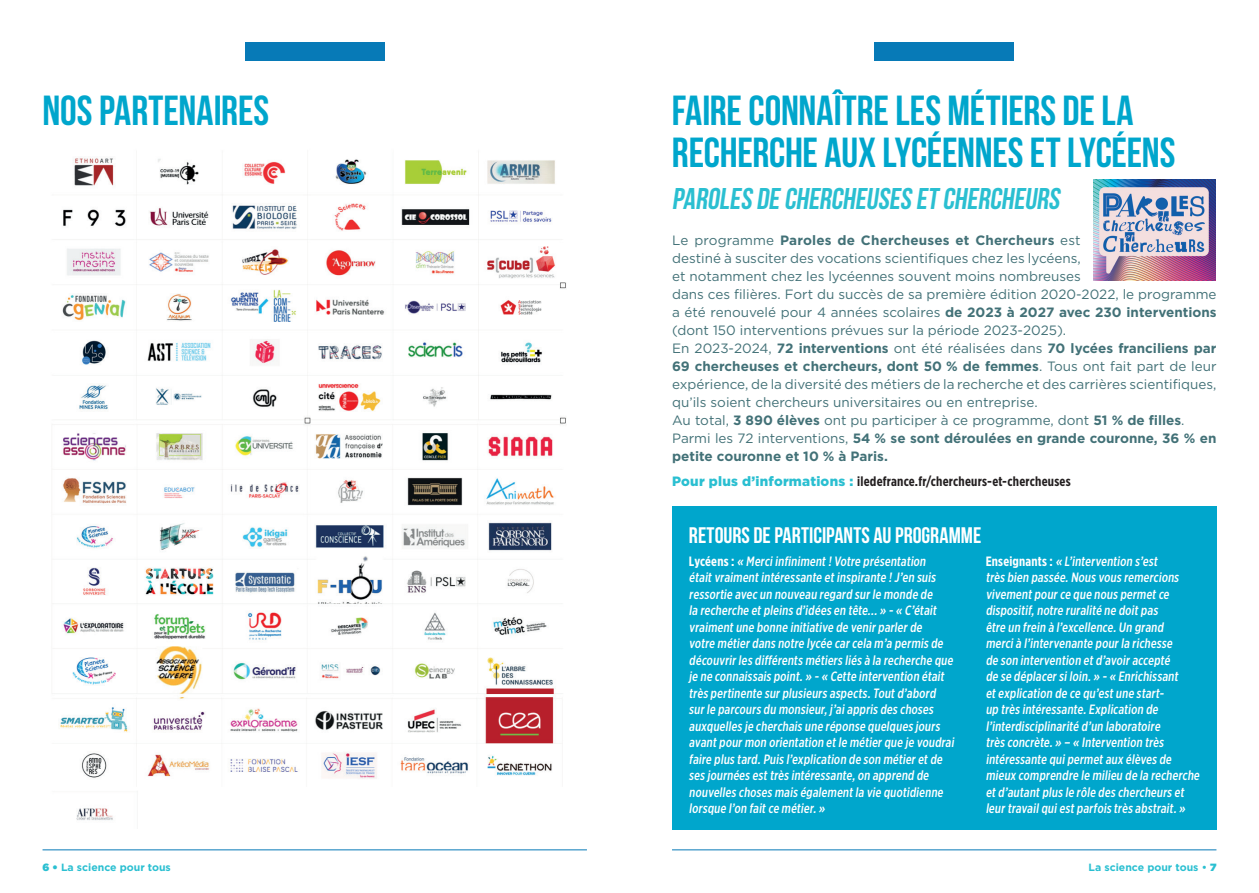
<style>
.page{position:relative;width:1259px;height:893px;background:#fff}
.page>*{position:absolute;margin:0;border:0;box-sizing:border-box;transform-origin:0 0}
.t1{font:700 42px/42px "Bebas Neue";letter-spacing:-.005em;color:#00a6cc}
.t2{font:700 30px "Bebas Neue";color:#2abfd1}
.t3{font:700 22.5px "Bebas Neue";color:#fff}
.t4{font:500 13.5px/16.5px "Gotham X Narrow";letter-spacing:.01em;color:#fff}
.t5{font:13.5px/18px "Gotham";color:#427177}
.t6{font:700 13.5px "Gotham X Narrow";letter-spacing:.015em;color:#231f20}
.t7{font:700 10.5px "Gotham";color:#2abfd1}
.s1{font-weight:700}
.s2{font-family:"Gotham";font-weight:900;color:#2abfd1}
.s3{font-weight:900}
</style>
<div class="page">
<hr style="left:43px;top:849px;width:544px;height:1px;background:#077ab7">
<hr style="left:672px;top:849px;width:544px;height:1px;background:#077ab7">
<div style="left:672px;top:506px;width:544px;height:323px;background:#00a6cc"></div>
<div style="left:874px;top:43px;width:139px;height:18px;background:#077ab7"></div>
<img style="left:52px;top:158px;width:514px;height:662px">
<div style="left:245px;top:43px;width:139px;height:18px;background:#077ab7"></div>
<img style="left:1093px;top:180px;width:122px;height:100px">
<h1 class="t1" style="left:43px;top:89px;width:228px">NOS PARTENAIRES</h1>
<h1 class="t1" style="left:672px;top:89px;width:505px">FAIRE CONNAÎTRE LES MÉTIERS DE LA<br>RECHERCHE AUX LYCÉENNES ET LYCÉENS</h1>
<h2 class="t2" style="left:672px;top:182px;width:393px">PAROLES DE CHERCHEUSES ET CHERCHEURS</h2>
<p class="t5" style="left:672px;top:231px;width:546px">Le programme <span class="s1">Paroles de Chercheuses et Chercheurs</span> est<br>destiné à susciter des vocations scientifiques chez les lycéens,<br>et notamment chez les lycéennes souvent moins nombreuses<br>dans ces filières. Fort du succès de sa première édition 2020-2022, le programme a été renouvelé pour 4 années scolaires <span class="s1">de 2023 à 2027 avec 230 interventions </span>(dont 150 interventions prévues sur la période 2023-2025).<br>En 2023-2024, <span class="s1">72 interventions</span> ont été réalisées dans <span class="s1">70 lycées franciliens par 69 chercheuses et chercheurs, dont 50 % de femmes</span>. Tous ont fait part de leur expérience, de la diversité des métiers de la recherche et des carrières scientifiques, qu’ils soient chercheurs universitaires ou en entreprise.<br>Au total, <span class="s1">3 890 élèves</span> ont pu participer à ce programme, dont <span class="s1">51 % de filles</span>.<br>Parmi les 72 interventions, <span class="s1">54 % se sont déroulées en grande couronne, 36 % en petite couronne et 10 % à Paris.</span></p>
<p class="t6" style="left:672px;top:473px;width:400px"><span class="s2">Pour plus d’informations :</span> iledefrance.fr/chercheurs-et-chercheuses</p>
<h3 class="t3" style="left:689px;top:523px;width:294px">RETOURS DE PARTICIPANTS AU PROGRAMME</h3>
<p class="t4" style="left:689px;top:553px;width:269px"><span class="s1">Lycé e n s :</span> « Merciinfiniment !Votre présentation étaitvraimentintéressante etinspirante !J’en suis ressortie avec un nouveau regard surle monde de<br>la recherche etpleins d’idées en tête... » - « C’était vraimentune bonne initiative de venirparlerde<br>votre métierdans notre lycée carcela m’a permis de découvrirles différents métiers liés à la recherche que je ne connaissais point. » - « Cette intervention était très pertinente surplusieurs aspects.Toutd’abord surle parcours du monsieur,j ’aiappris des choses auxquelles je cherchais une réponse quelques jours avantpourmon orientation etle métierque je voudrai faire plus tard.Puis l’explication de son métieretde ses journées esttrès intéressante,on apprend de nouvelles choses mais égalementla vie quotidienne lorsque l’on faitce métier. »</p>
<p class="t4" style="left:985px;top:553px;width:217px"><span class="s1">E n s e i g n a n t s :</span> « L’intervention s’est<br>très bien passée.Nous vous remercions vivementpource que nous permetce dispositif,notre ruralité ne doitpas<br>être un frein à l’excellence.Un grand mercià l’intervenante pourla richesse<br>de son intervention etd’avoiraccepté<br>de se déplacersiloin. » - « Enrichissant etexplication de ce qu’estune start-<br>up très intéressante.Explication de l’interdisciplinarité d’un laboratoire<br>très concrète. » – « Intervention très intéressante quipermetaux élèves de mieux comprendre le milieu de la recherche etd’autantplus le rôle des chercheurs et leurtravailquiestparfois très abstrait. »</p>
<p class="t7" style="left:43px;top:860px;width:130px"><span class="s3">6 •</span> La science pour tous</p>
<p class="t7" style="left:1088px;top:860px;width:129px">La science pour tous • <span class="s3">7</span></p>
</div>
